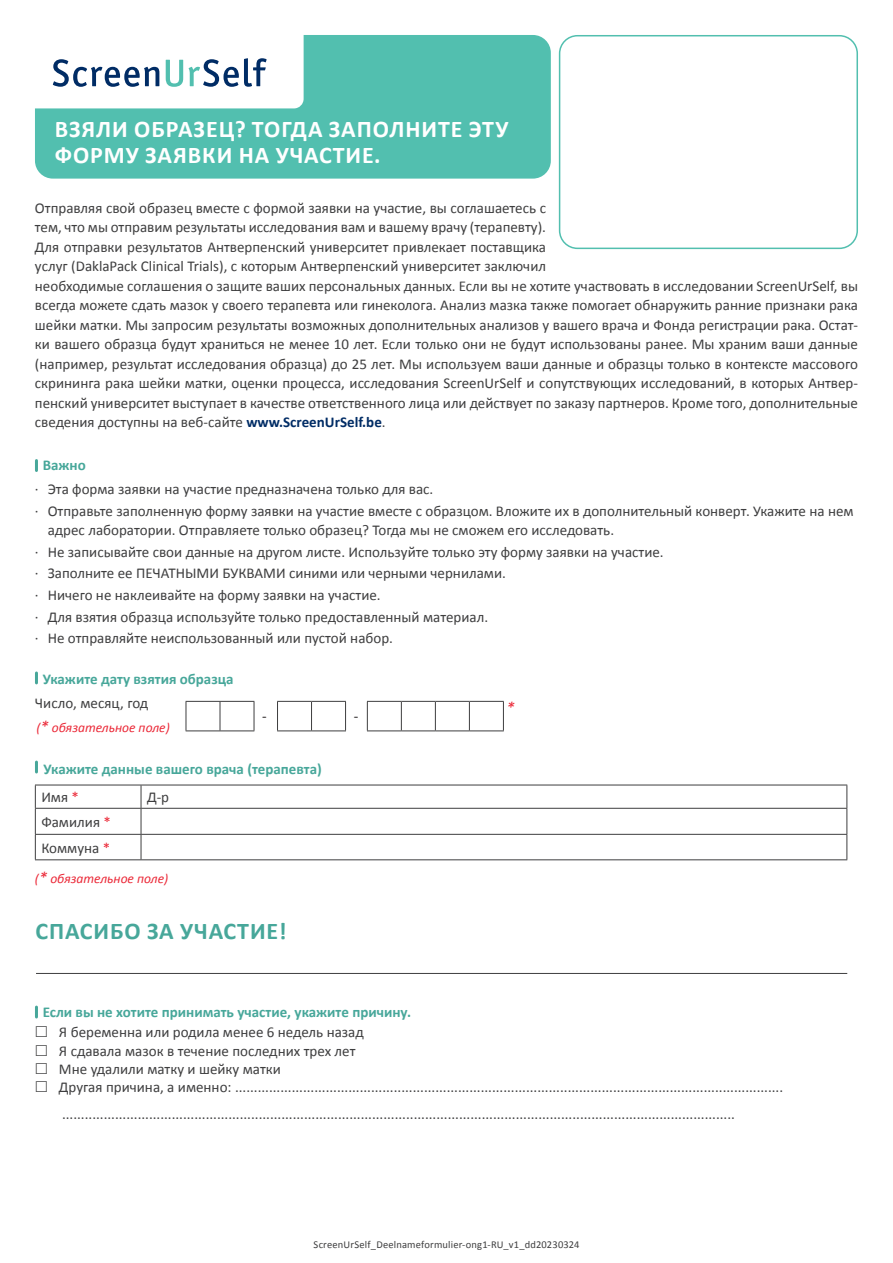
<style>
.page{position:relative;width:893px;height:1263px;background:#fff}
.page>*{position:absolute;margin:0;border:0;box-sizing:border-box;transform-origin:0 0}
.t1{font:700 24px/26px "Calibri";letter-spacing:.04em;color:#fff}
.t2{font:700 24px "Calibri";letter-spacing:.04em;color:#47a79a}
.t3{font:italic 16.5px "Calibri";color:#eb2837}
.t4{font:15px/19.5px "Calibri";color:#3e3e3f}
.t5{font:700 15px "Calibri";color:#47a79a}
.t6{font:15px "Calibri";color:#231f20}
.t7{font:italic 13.5px "Calibri";color:#eb2837}
.t8{font:10.5px "Calibri";letter-spacing:.015em;color:#3e3e3f}
.s1{font-weight:700;color:#002c65}
.s2{font-size:16.5px}
.s3{color:#eb2837}
</style>
<div class="page">
<hr style="left:35px;top:785px;width:106px;height:1px;background:#3e3e3f">
<hr style="left:141px;top:785px;width:706px;height:1px;background:#3e3e3f">
<hr style="left:35px;top:808px;width:106px;height:1px;background:#3e3e3f">
<hr style="left:141px;top:808px;width:706px;height:1px;background:#3e3e3f">
<hr style="left:35px;top:834px;width:106px;height:1px;background:#3e3e3f">
<svg style="left:35px;top:785px;width:1px;height:74px"></svg>
<hr style="left:141px;top:834px;width:706px;height:1px;background:#3e3e3f">
<svg style="left:141px;top:785px;width:1px;height:74px"></svg>
<svg style="left:846px;top:785px;width:1px;height:74px"></svg>
<hr style="left:35px;top:859px;width:106px;height:1px;background:#3e3e3f">
<hr style="left:141px;top:859px;width:706px;height:1px;background:#3e3e3f">
<svg style="left:35px;top:461px;width:3px;height:9px"></svg>
<svg style="left:35px;top:673px;width:3px;height:10px"></svg>
<svg style="left:35px;top:762px;width:3px;height:10px"></svg>
<svg style="left:35px;top:1007px;width:3px;height:10px"></svg>
<hr style="left:36px;top:973px;width:811px;height:1px;background:#3e3e3f">
<hr style="left:186px;top:701px;width:34px;height:1px;background:#3e3e3f">
<svg style="left:186px;top:702px;width:1px;height:28px"></svg>
<hr style="left:220px;top:701px;width:34px;height:1px;background:#3e3e3f">
<svg style="left:220px;top:702px;width:1px;height:28px"></svg>
<svg style="left:254px;top:702px;width:1px;height:28px"></svg>
<hr style="left:186px;top:730px;width:34px;height:1px;background:#3e3e3f">
<hr style="left:220px;top:730px;width:34px;height:1px;background:#3e3e3f">
<hr style="left:277px;top:701px;width:35px;height:1px;background:#3e3e3f">
<svg style="left:277px;top:702px;width:1px;height:28px"></svg>
<hr style="left:312px;top:701px;width:34px;height:1px;background:#3e3e3f">
<svg style="left:311px;top:702px;width:1px;height:28px"></svg>
<svg style="left:345px;top:702px;width:1px;height:28px"></svg>
<hr style="left:277px;top:730px;width:35px;height:1px;background:#3e3e3f">
<hr style="left:312px;top:730px;width:34px;height:1px;background:#3e3e3f">
<hr style="left:367px;top:701px;width:34px;height:1px;background:#3e3e3f">
<svg style="left:367px;top:702px;width:1px;height:28px"></svg>
<hr style="left:401px;top:701px;width:34px;height:1px;background:#3e3e3f">
<svg style="left:401px;top:702px;width:1px;height:28px"></svg>
<hr style="left:435px;top:701px;width:34px;height:1px;background:#3e3e3f">
<svg style="left:435px;top:702px;width:1px;height:28px"></svg>
<hr style="left:469px;top:701px;width:35px;height:1px;background:#3e3e3f">
<svg style="left:469px;top:702px;width:1px;height:28px"></svg>
<svg style="left:503px;top:702px;width:1px;height:28px"></svg>
<hr style="left:367px;top:730px;width:34px;height:1px;background:#3e3e3f">
<hr style="left:401px;top:730px;width:34px;height:1px;background:#3e3e3f">
<hr style="left:435px;top:730px;width:34px;height:1px;background:#3e3e3f">
<hr style="left:469px;top:730px;width:35px;height:1px;background:#3e3e3f">
<div style="left:35px;top:35px;width:516px;height:144px;background:#52bfaf;border-radius:18px"></div>
<div style="left:17px;top:21px;width:287px;height:87px;background:#fff;border-radius:10px"></div>
<svg style="left:166px;top:58px;width:101px;height:29px"></svg>
<svg style="left:53px;top:59px;width:106px;height:28px"></svg>
<div style="left:559px;top:35px;width:299px;height:214px;border:2px solid #52bfaf;border-radius:18px"></div>
<p class="t1" style="left:55px;top:116px;width:455px">ВЗЯЛИ ОБРАЗЕЦ? ТОГДА ЗАПОЛНИТЕ ЭТУ<br>ФОРМУ ЗАЯВКИ НА УЧАСТИЕ.</p>
<p class="t4" style="left:35px;top:198px;width:824px">Отправляя свой образец вместе с формой заявки на участие, вы соглашаетесь с<br>тем, что мы отправим результаты исследования вам и вашему врачу (терапевту).<br>Для отправки результатов Антверпенский университет привлекает поставщика<br>услуг (DaklaPack Clinical Trials), с которым Антверпенский университет заключил<br>необходимые соглашения о защите ваших персональных данных. Если вы не хотите участвовать в исследовании ScreenUrSelf, вы всегда можете сдать мазок у своего терапевта или гинеколога. Анализ мазка также помогает обнаружить ранние признаки рака шейки матки. Мы запросим результаты возможных дополнительных анализов у вашего врача и Фонда регистрации рака. Остат&shy;ки вашего образца будут храниться не менее 10 лет. Если только они не будут использованы ранее. Мы храним ваши данные (например, результат исследования образца) до 25 лет. Мы используем ваши данные и образцы только в контексте массового скрининга рака шейки матки, оценки процесса, исследования ScreenUrSelf и сопутствующих исследований, в которых Антвер&shy;пенский университет выступает в качестве ответственного лица или действует по заказу партнеров. Кроме того, дополнительные сведения доступны на веб-сайте <span class="s1">www.ScreenUrSelf.be</span>.</p>
<p class="t5" style="left:43px;top:456px;width:45px">Важно</p>
<p class="t4" style="left:35px;top:479px;width:400px">∙ Эта форма заявки на участие предназначена только для вас.</p>
<p class="t4" style="left:48px;top:501px;width:807px;text-indent:-13px">∙ Отправьте заполненную форму заявки на участие вместе с образцом. Вложите их в дополнительный конверт. Укажите на нем адрес лаборатории. Отправляете только образец? Тогда мы не сможем его исследовать.</p>
<p class="t4" style="left:35px;top:542px;width:630px">∙ Не записывайте свои данные на другом листе. Используйте только эту форму заявки на участие.</p>
<p class="t4" style="left:35px;top:564px;width:472px">∙ Заполните ее ПЕЧАТНЫМИ БУКВАМИ синими или черными чернилами.</p>
<p class="t4" style="left:35px;top:585px;width:347px">∙ Ничего не наклеивайте на форму заявки на участие.</p>
<p class="t4" style="left:35px;top:607px;width:455px">∙ Для взятия образца используйте только предоставленный материал.</p>
<p class="t4" style="left:35px;top:629px;width:360px">∙ Не отправляйте неиспользованный или пустой набор.</p>
<p class="t5" style="left:43px;top:670px;width:192px">Укажите дату взятия образца</p>
<p class="t4" style="left:35px;top:693px;width:115px">Число, месяц, год</p>
<p class="t3" style="left:506px;top:697px;width:10px">*</p>
<p class="t7" style="left:36px;top:718px;width:135px">(<span class="s2">*</span> обязательное поле)</p>
<p class="t6" style="left:262px;top:707px;width:6px">-</p>
<p class="t6" style="left:354px;top:707px;width:6px">-</p>
<p class="t5" style="left:43px;top:760px;width:280px">Укажите данные вашего врача (терапевта)</p>
<p class="t4" style="left:41px;top:787px;width:39px">Имя <span class="s3">*</span></p>
<p class="t4" style="left:147px;top:787px;width:24px">Д-р</p>
<p class="t4" style="left:41px;top:812px;width:71px">Фамилия <span class="s3">*</span></p>
<p class="t4" style="left:41px;top:838px;width:70px">Коммуна <span class="s3">*</span></p>
<p class="t7" style="left:35px;top:869px;width:135px">(<span class="s2">*</span> обязательное поле)</p>
<p class="t2" style="left:35px;top:916px;width:253px">СПАСИБО ЗА УЧАСТИЕ!</p>
<p class="t5" style="left:43px;top:1002px;width:370px">Если вы не хотите принимать участие, укажите причину.</p>
<p class="t4" style="left:59px;top:1023px;width:306px">Я беременна или родила менее 6 недель назад</p>
<p class="t4" style="left:59px;top:1041px;width:298px">Я сдавала мазок в течение последних трех лет</p>
<p class="t4" style="left:59px;top:1059px;width:223px">Мне удалили матку и шейку матки</p>
<p class="t4" style="left:59px;top:1078px;width:726px">Другая причина, а именно: .................................................................................................................................................</p>
<p class="t4" style="left:62px;top:1104px;width:674px">..................................................................................................................................................................................</p>
<p class="t8" style="left:314px;top:1238px;width:267px">ScreenUrSelf_Deelnameformulier-ong1-RU_v1_dd20230324</p>
</div>
